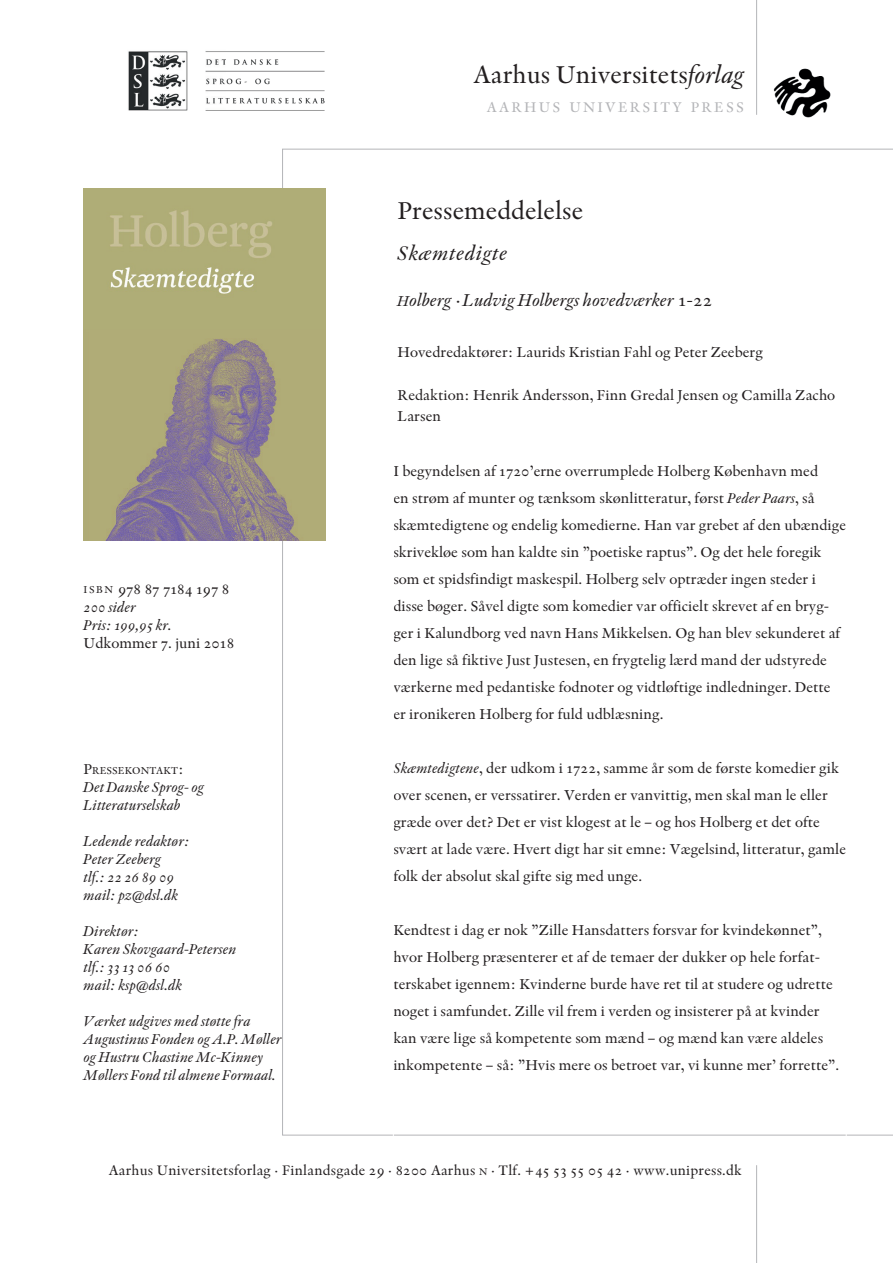
<style>
.page{position:relative;width:893px;height:1263px;background:#fff}
.page>*{position:absolute;margin:0;border:0;box-sizing:border-box;transform-origin:0 0}
.t1{font:25.5px "Indigo Os F";color:#231f20}
.t2{font:italic 21px "Indigo Os F";letter-spacing:.025em;color:#231f20}
.t3{font:italic 18px "Indigo Os F";color:#231f20}
.t4{font:15px/27px "Indigo Os F";color:#231f20}
.t5{font:italic 15px/18px "Indigo Os F";color:#231f20}
.t6{font:14.7px "Indigo Os F";letter-spacing:.15em;color:#b4b5b8}
.t7{font:14.4px "Indigo Os F";letter-spacing:.015em;color:#231f20}
.t8{font:10.5px "Indigo Os F";color:#231f20}
.s1{font-style:italic}
.s2{font-style:normal;font-size:10.5px}
.s3{font-style:normal}
.s4{font-size:15px}
.s5{font-size:10.05px}
</style>
<div class="page">
<img style="left:773px;top:68px;width:58px;height:50px">
<hr style="left:756px;top:0;width:1px;height:115px;background:#b4b5b8">
<hr style="left:756px;top:1165px;width:1px;height:98px;background:#b4b5b8">
<img style="left:128px;top:51px;width:197px;height:60px">
<img style="left:84px;top:188px;width:241px;height:352px">
<h1 class="t1" style="left:473px;top:59px;width:272px">Aarhus Universitets<span class="s1">forlag</span></h1>
<p class="t6" style="left:487px;top:98px;width:259px">AARHUS UNIVERSITY PRESS</p>
<p class="t5" style="left:84px;top:580px;width:147px"><span class="s2">I S B N</span> <span class="s3">978 87 7184 197 8<br></span>200 sider<br>Pris: 199,95 kr.</p>
<p class="t4" style="left:84px;top:629px;width:152px">Udkommer 7. juni 2018</p>
<p class="t8" style="left:84px;top:764px;width:101px"><span class="s4">P</span>RESSEKONTAKT<span class="s4">:</span></p>
<p class="t5" style="left:84px;top:778px;width:122px">Det Danske Sprog- og<br>Litteraturselskab</p>
<p class="t5" style="left:84px;top:832px;width:107px">Ledende redaktør:<br>Peter Zeeberg<br>tlf.: 22 26 89 09 mail: pz@dsl.dk</p>
<p class="t5" style="left:84px;top:922px;width:154px">Direktør:<br>Karen Skovgaard-Petersen tlf.: 33 13 06 60<br>mail: ksp@dsl.dk</p>
<p class="t5" style="left:84px;top:1012px;width:199px">Værket udgives med støtte fra<br>Augustinus Fonden og A.P. Møller og Hustru Chastine Mc-Kinney<br>Møllers Fond til almene Formaal.</p>
<h1 class="t1" style="left:398px;top:196px;width:187px">Pressemeddelelse</h1>
<h2 class="t2" style="left:398px;top:240px;width:111px">Skæmtedigte</h2>
<p class="t3" style="left:398px;top:290px;width:316px"><span class="s4">H</span>olberg · Ludvig Holbergs hovedværker <span class="s3">1-22</span></p>
<p class="t4" style="left:398px;top:339px;width:367px">Hovedredaktører: Laurids Kristian Fahl og Peter Zeeberg</p>
<p class="t4" style="left:398px;top:384px;width:439px;line-height:21px">Redaktion: Henrik Andersson, Finn Gredal Jensen og Camilla Zacho<br>Larsen</p>
<p class="t4" style="left:393px;top:457px;width:454px">I begyndelsen af 1720’erne overrumplede Holberg København med<br>en strøm af munter og tænksom skønlitteratur, først <span class="s1">Peder Paars</span>, så skæmtedigtene og endelig komedierne. Han var grebet af den ubændige skrivekløe som han kaldte sin ”poetiske raptus”. Og det hele foregik som et spidsfindigt maskespil. Holberg selv optræder ingen steder i disse bøger. Såvel digte som komedier var officielt skrevet af en bryg&shy;ger i Kalundborg ved navn Hans Mikkelsen. Og han blev sekunderet af den lige så fiktive Just Justesen, en frygtelig lærd mand der udstyrede værkerne med pedantiske fodnoter og vidtløftige indledninger. Dette er ironikeren Holberg for fuld udblæsning.</p>
<p class="t4" style="left:393px;top:754px;width:454px"><span class="s1">Skæmtedigtene</span>, der udkom i 1722, samme år som de første komedier gik over scenen, er verssatirer. Verden er vanvittig, men skal man le eller græde over det? Det er vist klogest at le – og hos Holberg et det ofte svært at lade være. Hvert digt har sit emne: Vægelsind, litteratur, gamle folk der absolut skal gifte sig med unge.</p>
<p class="t4" style="left:393px;top:916px;width:447px">Kendtest i dag er nok ”Zille Hansdatters forsvar for kvindekønnet”, hvor Holberg præsenterer et af de temaer der dukker op hele forfat&shy;terskabet igennem: Kvinderne burde have ret til at studere og udrette noget i samfundet. Zille vil frem i verden og insisterer på at kvinder kan være lige så kompetente som mænd – og mænd kan være aldeles inkompetente – så: ”Hvis mere os betroet var, vi kunne mer’ forrette”.</p>
<p class="t7" style="left:109px;top:1162px;width:634px">Aarhus Universitetsforlag · Finlandsgade 29 · 8200 Aarhus <span class="s5">N</span> · Tlf. +45 53 55 05 42 · www.unipress.dk</p>
</div>
